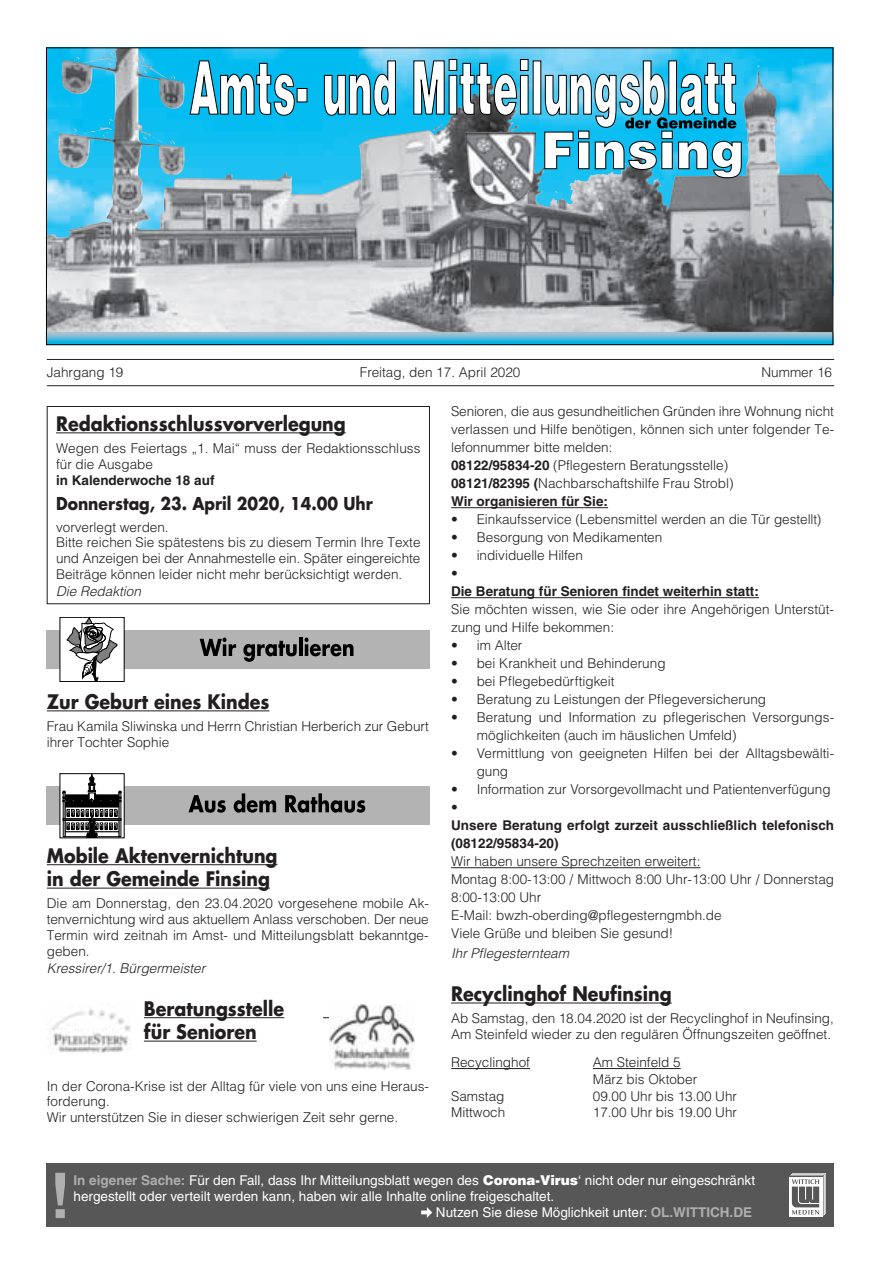
<style>
.page{position:relative;width:881px;height:1263px;background:#fff}
.page>*{position:absolute;margin:0;border:0;box-sizing:border-box;transform-origin:0 0}
.t1{font:700 19.5px/23.4px "Futura LT";color:#231f20;scale:.9 1}
.t2{font:700 17.25px "Futura LT";color:#231f20;scale:.9 1}
.t3{font:300 13.5px/18px "Helvetica LT";color:#231f20}
.t4{font:13.5px "Brjjqp Helvetica LT";color:#fff}
.t5{font:700 13.5px/18px "Helvetica LT";color:#231f20}
.t6{font:italic 300 13.5px "Helvetica LT";color:#231f20}
.s1{font-weight:700}
.s2{font-family:"Vxxbrh Helvetica LT";font-weight:700;color:#afafaf}
.s3{font-family:"Ysmstw Helvetica LT";font-weight:900}
</style>
<div class="page">
<img style="left:184px;top:49px;width:646px;height:283px">
<img style="left:48px;top:49px;width:136px;height:283px">
<svg style="left:189px;top:60px;width:106px;height:56px"></svg>
<div style="left:297px;top:88px;width:10px;height:14px;background:#fff"></div>
<svg style="left:323px;top:60px;width:73px;height:56px"></svg>
<div style="left:381px;top:86px;width:7px;height:18px;border:1px solid #000;border-radius:50%"></div>
<svg style="left:413px;top:59px;width:115px;height:57px"></svg>
<div style="left:533px;top:61px;width:7px;height:53px;background:#fff"></div>
<svg style="left:544px;top:60px;width:197px;height:118px"></svg>
<img style="left:465px;top:132px;width:70px;height:73px">
<img style="left:48px;top:332px;width:782px;height:11px">
<hr style="left:47px;top:359px;width:786px;height:1px;background:#231f20">
<hr style="left:47px;top:385px;width:786px;height:1px;background:#231f20">
<hr style="left:451px;top:507px;width:156px;height:1px;background:#231f20">
<hr style="left:451px;top:597px;width:307px;height:1px;background:#231f20">
<hr style="left:451px;top:867px;width:249px;height:1px;background:#231f20">
<hr style="left:451px;top:1002px;width:220px;height:1px;background:#231f20">
<hr style="left:451px;top:1068px;width:78px;height:1px;background:#231f20">
<hr style="left:592px;top:1068px;width:88px;height:1px;background:#231f20">
<hr style="left:47px;top:710px;width:222px;height:1px;background:#231f20">
<hr style="left:47px;top:864px;width:230px;height:1px;background:#231f20">
<hr style="left:47px;top:888px;width:223px;height:1px;background:#231f20">
<hr style="left:144px;top:1017px;width:140px;height:1px;background:#231f20">
<hr style="left:144px;top:1040px;width:112px;height:1px;background:#231f20">
<hr style="left:56px;top:432px;width:289px;height:1px;background:#231f20">
<div style="left:47px;top:406px;width:382px;height:198px;border:1px solid #231f20"></div>
<div style="left:47px;top:630px;width:382px;height:39px;background:#b3b3b3"></div>
<div style="left:60px;top:617px;width:64px;height:64px;background:#fff"></div>
<svg style="left:67px;top:619px;width:51px;height:61px"></svg>
<div style="left:60px;top:617px;width:64px;height:65px;border:1px solid #000"></div>
<svg style="left:200px;top:637px;width:36px;height:19px"></svg>
<svg style="left:243px;top:641px;width:53px;height:21px"></svg>
<hr style="left:299px;top:637px;width:3px;height:19px;background:#000">
<svg style="left:304px;top:637px;width:49px;height:19px"></svg>
<div style="left:47px;top:786px;width:382px;height:39px;background:#b3b3b3"></div>
<svg style="left:62px;top:786px;width:60px;height:50px"></svg>
<svg style="left:67px;top:809px;width:50px;height:1px"></svg>
<div style="left:65px;top:795px;width:54px;height:12px;background:#000"></div>
<svg style="left:63px;top:792px;width:2px;height:10px"></svg>
<svg style="left:119px;top:792px;width:2px;height:10px"></svg>
<svg style="left:63px;top:810px;width:58px;height:26px;background:#676767"></svg>
<svg style="left:81px;top:775px;width:21px;height:28px"></svg>
<div style="left:60px;top:773px;width:64px;height:65px;border:1px solid #000"></div>
<svg style="left:188px;top:795px;width:38px;height:18px"></svg>
<svg style="left:233px;top:793px;width:43px;height:20px"></svg>
<svg style="left:285px;top:793px;width:80px;height:20px"></svg>
<img style="left:49px;top:1009px;width:82px;height:45px">
<img style="left:329px;top:1004px;width:85px;height:66px">
<div style="left:47px;top:1163px;width:786px;height:64px;background:#575757"></div>
<svg style="left:55px;top:1173px;width:10px;height:45px"></svg>
<svg style="left:421px;top:1207px;width:11px;height:11px"></svg>
<svg style="left:789px;top:1216px;width:32px;height:1px"></svg>
<svg style="left:789px;top:1173px;width:37px;height:43px"></svg>
<p class="t3" style="left:47px;top:363px;width:78px">Jahrgang 19</p>
<p class="t3" style="left:360px;top:363px;width:162px">Freitag, den 17. April 2020</p>
<p class="t3" style="left:761px;top:363px;width:72px">Nummer 16</p>
<p class="t3" style="left:451px;top:402px;width:384px">Senioren, die aus gesundheitlichen Gründen ihre Wohnung nicht verlassen und Hilfe benötigen, können sich unter folgender Te&shy;lefonnummer bitte melden:<br><span class="s1">08122/95834-20</span> (Pflegestern Beratungsstelle)<br><span class="s1">08121/82395 (</span>Nachbarschaftshilfe Frau Strobl)<br><span class="s1">Wir organisieren für Sie:</span></p>
<p class="t3" style="left:451px;top:510px;width:371px">• Einkaufsservice (Lebensmittel werden an die Tür gestellt)</p>
<p class="t3" style="left:451px;top:528px;width:213px">• Besorgung von Medikamenten</p>
<p class="t3" style="left:451px;top:546px;width:133px">• individuelle Hilfen •</p>
<p class="t5" style="left:451px;top:582px;width:309px">Die Beratung für Senioren findet weiterhin statt:</p>
<p class="t3" style="left:451px;top:600px;width:384px">Sie möchten wissen, wie Sie oder ihre Angehörigen Unterstüt&shy;zung und Hilfe bekommen:</p>
<p class="t3" style="left:451px;top:636px;width:73px">• im Alter</p>
<p class="t3" style="left:451px;top:654px;width:216px">• bei Krankheit und Behinderung</p>
<p class="t3" style="left:451px;top:672px;width:165px">• bei Pflegebedürftigkeit</p>
<p class="t3" style="left:451px;top:690px;width:316px">• Beratung zu Leistungen der Pflegeversicherung</p>
<p class="t3" style="left:476px;top:708px;width:359px;text-indent:-26px">• Beratung und Information zu pflegerischen Versorgungs&shy;möglichkeiten (auch im häuslichen Umfeld)</p>
<p class="t3" style="left:476px;top:744px;width:359px;text-indent:-26px">• Vermittlung von geeigneten Hilfen bei der Alltagsbewälti&shy;gung</p>
<p class="t3" style="left:451px;top:780px;width:381px">• Information zur Vorsorgevollmacht und Patientenverfügung •</p>
<p class="t5" style="left:451px;top:816px;width:384px">Unsere Beratung erfolgt zurzeit ausschließlich telefonisch (08122/95834-20)</p>
<p class="t3" style="left:451px;top:852px;width:384px">Wir haben unsere Sprechzeiten erweitert:<br>Montag 8:00-13:00 / Mittwoch 8:00 Uhr-13:00 Uhr / Donnerstag 8:00-13:00 Uhr<br>E-Mail: bwzh-oberding@pflegesterngmbh.de<br>Viele Grüße und bleiben Sie gesund!</p>
<p class="t6" style="left:451px;top:944px;width:119px">Ihr Pflegesternteam</p>
<h1 class="t1" style="left:451px;top:982px;width:246px">Recyclinghof Neufinsing</h1>
<p class="t3" style="left:451px;top:1010px;width:384px;line-height:15.8px">Ab Samstag, den 18.04.2020 ist der Recyclinghof in Neufinsing,<br>Am Steinfeld wieder zu den regulären Öffnungszeiten geöffnet.</p>
<p class="t3" style="left:451px;top:1053px;width:80px">Recyclinghof</p>
<p class="t3" style="left:592px;top:1054px;width:106px;line-height:16.8px">Am Steinfeld 5<br>März bis Oktober</p>
<p class="t3" style="left:451px;top:1087px;width:55px">Samstag</p>
<p class="t3" style="left:592px;top:1087px;width:146px">09.00 Uhr bis 13.00 Uhr</p>
<p class="t3" style="left:451px;top:1103px;width:56px">Mittwoch</p>
<p class="t3" style="left:592px;top:1103px;width:146px">17.00 Uhr bis 19.00 Uhr</p>
<h1 class="t1" style="left:56px;top:412px;width:323px">Redaktionsschlussvorverlegung</h1>
<p class="t3" style="left:56px;top:440px;width:366px;line-height:15.8px">Wegen des Feiertags „1. Mai“ muss der Redaktionsschluss für die Ausgabe</p>
<p class="t5" style="left:56px;top:471px;width:160px">in Kalenderwoche 18 auf</p>
<p class="t2" style="left:56px;top:492px;width:353px">Donnerstag, 23. April 2020, 14.00 Uhr</p>
<p class="t3" style="left:56px;top:519px;width:366px;line-height:15.8px">vorverlegt werden.<br>Bitte reichen Sie spätestens bis zu diesem Termin Ihre Texte und Anzeigen bei der Annahmestelle ein. Später eingereichte Beiträge können leider nicht mehr berücksichtigt werden.</p>
<p class="t6" style="left:56px;top:583px;width:86px">Die Redaktion</p>
<h1 class="t1" style="left:47px;top:690px;width:249px">Zur Geburt eines Kindes</h1>
<p class="t3" style="left:47px;top:718px;width:383px;line-height:15.8px">Frau Kamila Sliwinska und Herrn Christian Herberich zur Geburt ihrer Tochter Sophie</p>
<h1 class="t1" style="left:47px;top:843px;width:258px">Mobile Aktenvernichtung in der Gemeinde Finsing</h1>
<p class="t3" style="left:47px;top:895px;width:383px;line-height:15.8px;text-align:justify">Die am Donnerstag, den 23.04.2020 vorgesehene mobile Ak&shy;tenvernichtung wird aus aktuellem Anlass verschoben. Der neue Termin wird zeitnah im Amst- und Mitteilungsblatt bekanntge&shy;geben.</p>
<p class="t6" style="left:47px;top:959px;width:160px">Kressirer/1. Bürgermeister</p>
<h1 class="t1" style="left:144px;top:996px;width:157px">Beratungsstelle für Senioren</h1>
<p class="t3" style="left:47px;top:1078px;width:383px;line-height:15.8px">In der Corona-Krise ist der Alltag für viele von uns eine Heraus&shy;forderung.<br>Wir unterstützen Sie in dieser schwierigen Zeit sehr gerne.</p>
<p class="t4" style="left:73px;top:1172px;width:682px"><span class="s2">In eigener Sache:</span> Für den Fall, dass Ihr Mitteilungsblatt wegen des <span class="s3">Corona-Virus</span>‘ nicht oder nur eingeschränkt</p>
<p class="t4" style="left:73px;top:1188px;width:482px">hergestellt oder verteilt werden kann, haben wir alle Inhalte online freigeschaltet.</p>
<p class="t4" style="left:436px;top:1204px;width:317px">Nutzen Sie diese Möglichkeit unter: <span class="s2">OL.WITTICH.DE</span></p>
</div>
